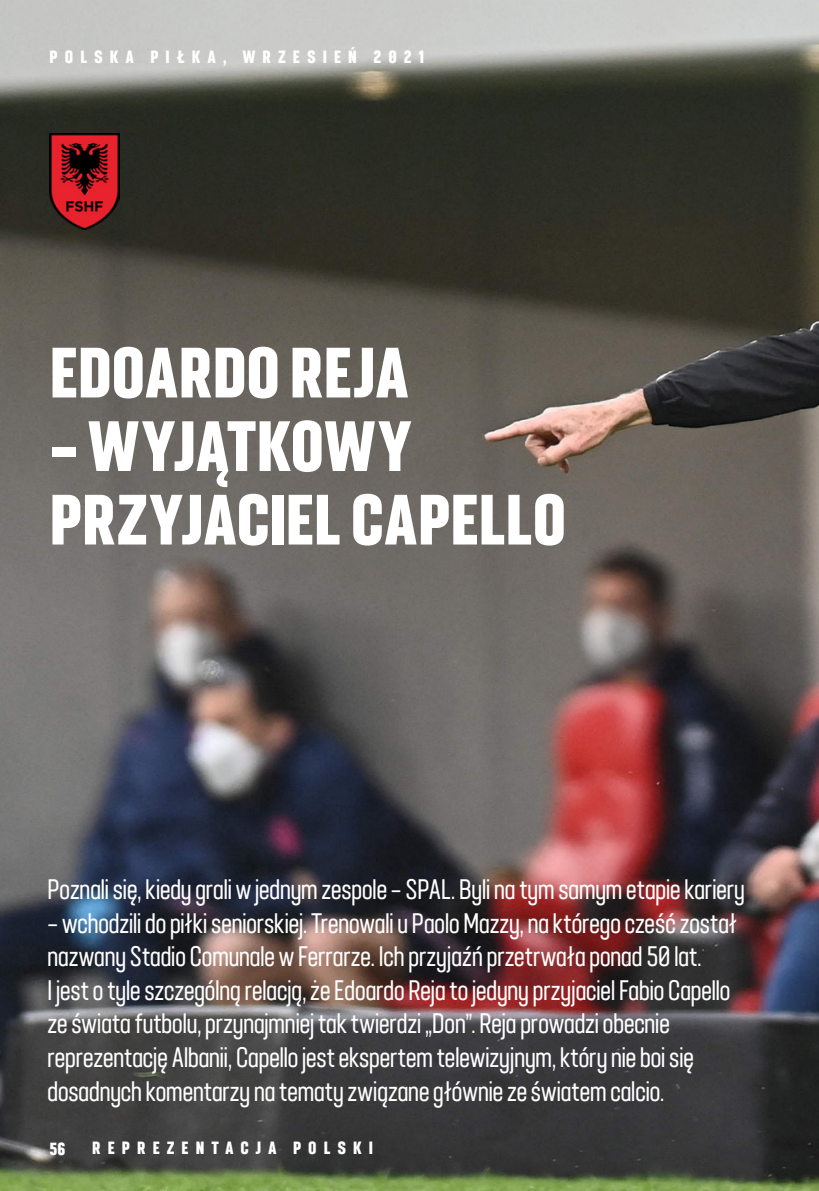
<style>
.page{position:relative;width:819px;height:1191px;background:#fff}
.page>*{position:absolute;margin:0;border:0;box-sizing:border-box;transform-origin:0 0}
.t1{font:700 condensed 70px/73.5px "Luna";color:#fff}
.t2{font:condensed 28px/33.6px "Luna";color:#fff;scale:.95 1}
.t3{font:700 condensed 17.5px "Luna";letter-spacing:.4em;color:#fff}
.t4{font:700 17.5px "PZPN202001 Compact";color:#fff}
</style>
<div class="page">
<img style="left:0;top:0;width:819px;height:1191px">
<img style="left:50px;top:134px;width:70px;height:95px">
<p class="t3" style="left:50px;top:46px;width:376px">POLSKA PIŁKA, WRZESIEŃ 2021</p>
<h1 class="t1" style="left:50px;top:339px;width:361px">EDOARDO REJA</h1>
<h1 class="t1" style="left:50px;top:412px;width:518px">– WYJĄTKOWY<br>PRZYJACIEL CAPELLO</h1>
<p class="t2" style="left:47px;top:873px;width:735px">Poznali się, kiedy grali w jednym zespole – SPAL. Byli na tym samym etapie kariery</p>
<p class="t2" style="left:47px;top:906px;width:727px">– wchodzili do piłki seniorskiej. Trenowali u Paolo Mazzy, na którego cześć został nazwany Stadio Comunale w Ferrarze. Ich przyjaźń przetrwała ponad 50 lat.<br>I jest o tyle szczególną relacją, że Edoardo Reja to jedyny przyjaciel Fabio Capello ze świata futbolu, przynajmniej tak twierdzi „Don”. Reja prowadzi obecnie reprezentację Albanii, Capello jest ekspertem telewizyjnym, który nie boi się dosadnych komentarzy na tematy związane głównie ze światem calcio.</p>
<p class="t4" style="left:50px;top:1137px;width:17px">56</p>
<p class="t3" style="left:92px;top:1137px;width:60px">RE PREZENTA</p>
<p class="t3" style="left:240px;top:1137px;width:27px">C JA</p>
<p class="t3" style="left:293px;top:1137px;width:29px">P OLS</p>
<p class="t3" style="left:353px;top:1137px;width:20px">K I</p>
</div>
